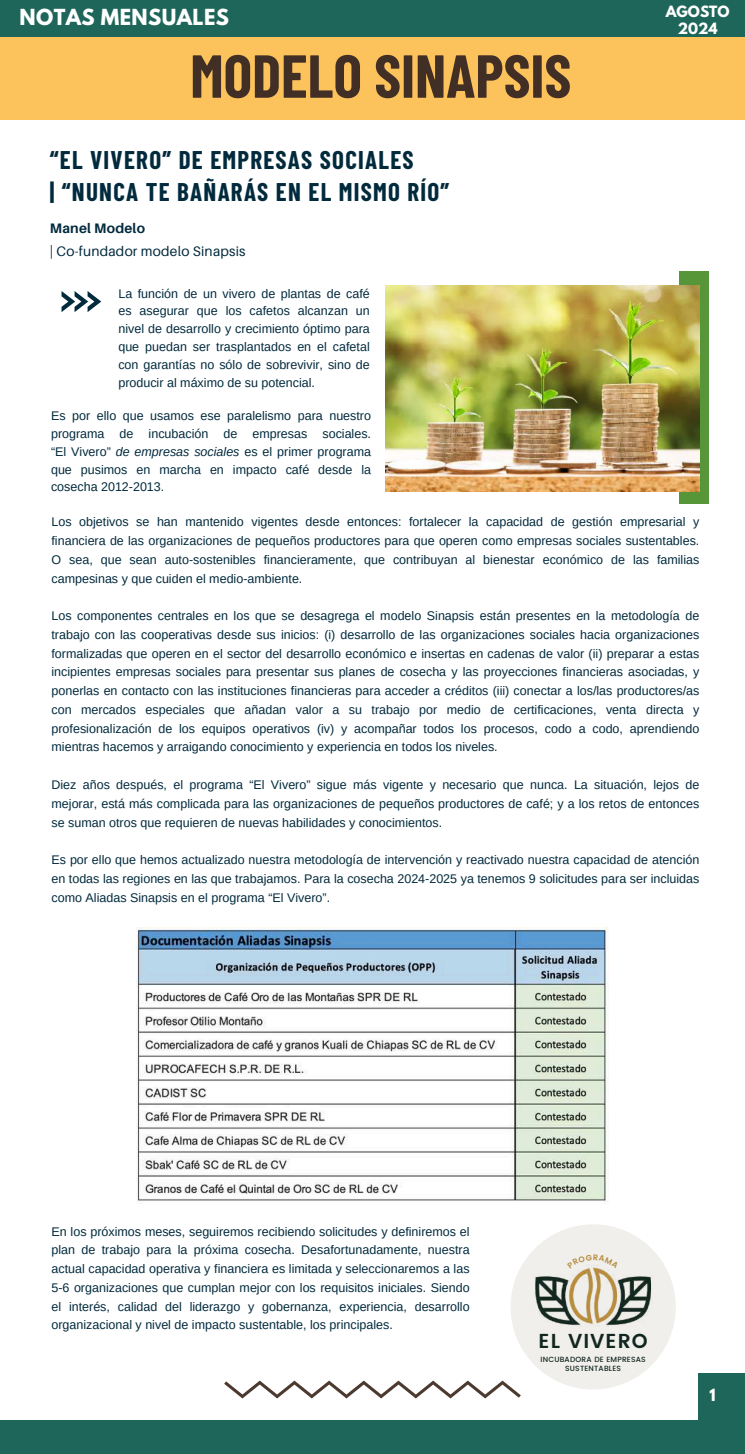
<style>
.page{position:relative;width:745px;height:1454px;background:#fff}
.page>*{position:absolute;margin:0;border:0;box-sizing:border-box;transform-origin:0 0}
.t1{font:700 60.5px "Barlow Condensed";color:#412f26}
.t2{font:700 25px/31.9px "Barlow Condensed";letter-spacing:.05em;color:#022a3d}
.t3{font:600 20.12px "Poppins";letter-spacing:.05em;color:#122620}
.t4{font:700 19.62px "League Spartan";letter-spacing:.02em;color:#fff}
.t5{font:700 15px "League Spartan";color:#fff}
.t6{font:13.75px "Aileron";letter-spacing:.015em;color:#022a3d}
.t7{font:700 13.75px "Aileron";letter-spacing:.015em;color:#022a3d}
.t8{font:700 13.75px/17.4px "League Spartan";color:#fff;text-align:center}
.t9{font:12.5px/18.8px "Arimo";color:#022a3d;text-align:justify}
.t10{font:500 7.5px/8.6px "Poppins";letter-spacing:.025em;color:#122620;text-align:center}
.s1{font-style:italic}
</style>
<div class="page">
<div style="left:0;top:0;width:744px;height:38px;background:#1f665a"></div>
<div style="left:0;top:37px;width:744px;height:82px;background:#fcc25b"></div>
<div style="left:0;top:1420px;width:744px;height:33px;background:#1f665a"></div>
<div style="left:698px;top:1373px;width:46px;height:47px;background:#1f665a"></div>
<div style="left:510px;top:1224px;width:165px;height:165px;background:#f0efec;border-radius:50%"></div>
<svg style="left:224px;top:1380px;width:296px;height:18px"></svg>
<svg style="left:61px;top:291px;width:40px;height:21px"></svg>
<div style="left:679px;top:271px;width:30px;height:233px;background:#569639"></div>
<img style="left:385px;top:285px;width:314px;height:206px">
<img style="left:519px;top:1240px;width:148px;height:111px">
<img style="left:137px;top:927px;width:471px;height:276px">
<svg style="left:567px;top:1254px;width:52px;height:14px"></svg>
<h3 class="t4" style="left:20px;top:7px;width:211px">NOTAS MENSUALES</h3>
<h1 class="t1" style="left:190px;top:37px;width:382px">MODELO SINAPSIS</h1>
<h2 class="t2" style="left:50px;top:143px;width:401px">“EL VIVERO” DE EMPRESAS SOCIALES<br>| “NUNCA TE BAÑARÁS EN EL MISMO RÍO”</h2>
<p class="t7" style="left:50px;top:220px;width:97px">Manel Modelo</p>
<p class="t6" style="left:50px;top:242px;width:197px">| Co-fundador modelo Sinapsis</p>
<p class="t9" style="left:118px;top:284px;width:253px;line-height:17.8px">La función de un vivero de plantas de café es asegurar que los cafetos alcanzan un nivel de desarrollo y crecimiento óptimo para que puedan ser trasplantados en el cafetal con garantías no sólo de sobrevivir, sino de producir al máximo de su potencial.</p>
<p class="t9" style="left:51px;top:407px;width:321px;line-height:17.8px">Es por ello que usamos ese paralelismo para nuestro programa de incubación de empresas sociales. “El Vivero” <span class="s1">de empresas sociales</span> es el primer programa que pusimos en marcha en impacto café desde la cosecha 2012-2013.</p>
<p class="t8" style="left:665px;top:5px;width:65px">AGOSTO<br>2024</p>
<p class="t9" style="left:51px;top:512px;width:649px">Los objetivos se han mantenido vigentes desde entonces: fortalecer la capacidad de gestión empresarial y financiera de las organizaciones de pequeños productores para que operen como empresas sociales sustentables.<br>O sea, que sean auto-sostenibles financieramente, que contribuyan al bienestar económico de las familias campesinas y que cuiden el medio-ambiente.</p>
<p class="t9" style="left:51px;top:606px;width:649px">Los componentes centrales en los que se desagrega el modelo Sinapsis están presentes en la metodología de trabajo con las cooperativas desde sus inicios: (i) desarrollo de las organizaciones sociales hacia organizaciones formalizadas que operen en el sector del desarrollo económico e insertas en cadenas de valor (ii) preparar a estas incipientes empresas sociales para presentar sus planes de cosecha y las proyecciones financieras asociadas, y ponerlas en contacto con las instituciones financieras para acceder a créditos (iii) conectar a los/las productores/as con mercados especiales que añadan valor a su trabajo por medio de certificaciones, venta directa y profesionalización de los equipos operativos (iv) y acompañar todos los procesos, codo a codo, aprendiendo mientras hacemos y arraigando conocimiento y experiencia en todos los niveles.</p>
<p class="t9" style="left:51px;top:775px;width:649px">Diez años después, el programa “El Vivero” sigue más vigente y necesario que nunca. La situación, lejos de mejorar, está más complicada para las organizaciones de pequeños productores de café; y a los retos de entonces se suman otros que requieren de nuevas habilidades y conocimientos.</p>
<p class="t9" style="left:51px;top:850px;width:649px">Es por ello que hemos actualizado nuestra metodología de intervención y reactivado nuestra capacidad de atención en todas las regiones en las que trabajamos. Para la cosecha 2024-2025 ya tenemos 9 solicitudes para ser incluidas como Aliadas Sinapsis en el programa “El Vivero”.</p>
<p class="t9" style="left:51px;top:1221px;width:419px">En los próximos meses, seguiremos recibiendo solicitudes y definiremos el plan de trabajo para la próxima cosecha. Desafortunadamente, nuestra actual capacidad operativa y financiera es limitada y seleccionaremos a las 5-6 organizaciones que cumplan mejor con los requisitos iniciales. Siendo el interés, calidad del liderazgo y gobernanza, experiencia, desarrollo organizacional y nivel de impacto sustentable, los principales.</p>
<h3 class="t3" style="left:538px;top:1328px;width:110px">EL VIVERO</h3>
<p class="t10" style="left:540px;top:1354px;width:107px">INCUBADORA DE EMPRESAS<br>SUSTENTABLES</p>
<p class="t5" style="left:709px;top:1386px;width:8px">1</p>
</div>
